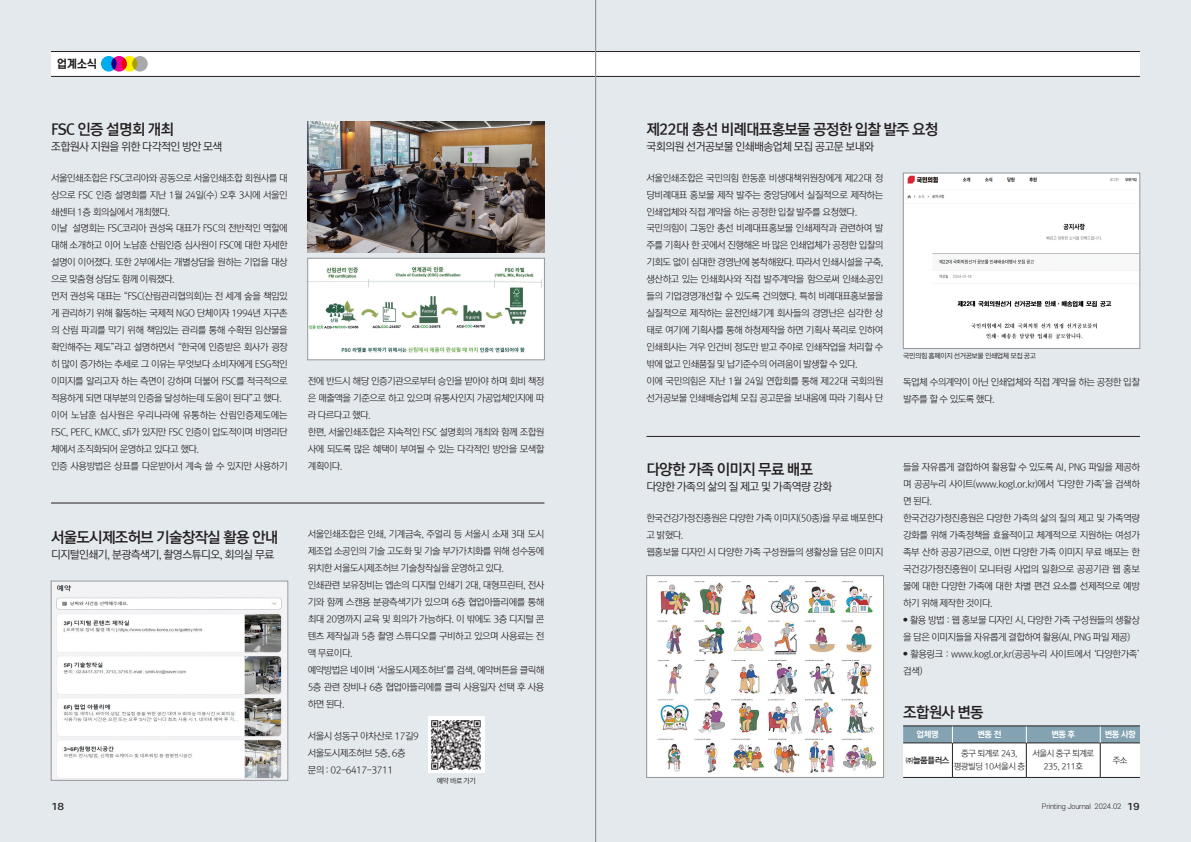
<style>
.page{position:relative;width:1191px;height:842px;background:#e4e9ed}
.page>*{position:absolute;margin:0;border:0;box-sizing:border-box;transform-origin:0 0}
.t1{font:15px "Rix M Go PB";letter-spacing:-.05em;color:#231f20}
.t2{font:11px "Rix M Go PR";letter-spacing:-.05em;color:#231f20}
.t3{font:700 11px "S Core Dream 6";color:#231f20}
.t4{font:9.5px/17px "Rix M Go PL";letter-spacing:-.05em;color:#231f20}
.t5{font:500 9px "S Core Dream 5";color:#231f20;scale:1.2 1}
.t6{font:8.5px/13px "Rix M Go PL";letter-spacing:-.05em;color:#231f20;text-align:center}
.t7{font:8.5px "Rix M Go PEB";letter-spacing:-.05em;color:#fff}
.t8{font:8.5px "Rix M Go PB";letter-spacing:-.05em;color:#231f20}
.t9{font:7px "Rix M Go PR";letter-spacing:-.05em;color:#231f20}
.t10{font:300 7px "S Core Dream 3";letter-spacing:-.02em;color:#231f20}
.s1{font-family:"S Core Dream 5";font-weight:500;font-size:9px}
</style>
<div class="page">
<div style="left:51px;top:51px;width:1089px;height:26px;background:#fff"></div>
<hr style="left:51px;top:51px;width:1089px;height:1px;background:#231f20">
<hr style="left:51px;top:76px;width:1089px;height:1px;background:#231f20">
<div style="left:132px;top:56px;width:16px;height:16px;background:#a8a9ad;border-radius:50%"></div>
<div style="left:101px;top:56px;width:16px;height:16px;background:#00aeef;border-radius:50%"></div>
<svg style="left:111px;top:56px;width:16px;height:16px"></svg>
<svg style="left:122px;top:56px;width:15px;height:16px"></svg>
<hr style="left:903px;top:777px;width:49px;height:1px;background:#231f20">
<hr style="left:952px;top:777px;width:74px;height:1px;background:#231f20">
<hr style="left:1026px;top:777px;width:74px;height:1px;background:#231f20">
<hr style="left:1100px;top:777px;width:40px;height:1px;background:#231f20">
<svg style="left:903px;top:726px;width:237px;height:51px;background:#d0dadf"></svg>
<hr style="left:903px;top:725px;width:49px;height:1px;background:#231f20">
<hr style="left:952px;top:725px;width:74px;height:1px;background:#231f20">
<hr style="left:1026px;top:725px;width:74px;height:1px;background:#231f20">
<hr style="left:1100px;top:725px;width:40px;height:1px;background:#231f20">
<hr style="left:51px;top:503px;width:493px;height:1px;background:#231f20">
<div style="left:428px;top:717px;width:56px;height:56px;background:#fff"></div>
<img style="left:431px;top:720px;width:50px;height:50px">
<img style="left:308px;top:122px;width:236px;height:131px">
<hr style="left:646px;top:436px;width:494px;height:1px;background:#231f20">
<img style="left:53px;top:583px;width:233px;height:195px">
<div style="left:51px;top:581px;width:237px;height:199px;border:1px solid #939598"></div>
<img style="left:309px;top:260px;width:233px;height:98px">
<div style="left:307px;top:258px;width:237px;height:102px;border:1px solid #939598"></div>
<img style="left:905px;top:176px;width:233px;height:171px">
<div style="left:903px;top:173px;width:237px;height:176px;border:1px solid #939598"></div>
<div style="left:646px;top:576px;width:237px;height:201px;background:#fff"></div>
<img style="left:657px;top:581px;width:220px;height:192px">
<div style="left:646px;top:575px;width:237px;height:202px;border:1px solid #939598"></div>
<hr style="left:595px;top:0;width:1px;height:842px;background:#939598">
<p class="t3" style="left:57px;top:56px;width:42px">업계소식</p>
<h1 class="t1" style="left:51px;top:121px;width:124px">FSC 인증 설명회 개최</h1>
<p class="t2" style="left:51px;top:141px;width:173px">조합원사 지원을 위한 다각적인 방안 모색</p>
<p class="t4" style="left:51px;top:169px;width:238px">서울인쇄조합은 FSC코리아와 공동으로 서울인쇄조합 회원사를 대 상으로 FSC 인증 설명회를 지난 1월 24일(수) 오후 3시에 서울인 쇄센터 1층 회의실에서 개최했다.<br>이날 설명회는 FSC코리아 권성옥 대표가 FSC의 전반적인 역할에 대해 소개하고 이어 노남훈 산림인증 심사원이 FSC에 대한 자세한 설명이 이어졌다. 또한 2부에서는 개별상담을 원하는 기업을 대상 으로 맞춤형 상담도 함께 이뤄졌다.<br>먼저 권성옥 대표는 “FSC(산림관리협의회)는 전 세계 숲을 책임있 게 관리하기 위해 활동하는 국제적 NGO 단체이자 1994년 지구촌 의 산림 파괴를 막기 위해 책임있는 관리를 통해 수확된 임산물을 확인해주는 제도”라고 설명하면서 “한국에 인증받은 회사가 굉장 히 많이 증가하는 추세로 그 이유는 무엇보다 소비자에게 ESG적인 이미지를 알리고자 하는 측면이 강하며 더불어 FSC를 적극적으로 적용하게 되면 대부분의 인증을 달성하는데 도움이 된다”고 했다. 이어 노남훈 심사원은 우리나라에 유통하는 산림인증제도에는<br>FSC, PEFC, KMCC, sfi가 있지만 FSC 인증이 압도적이며 비영리단 체에서 조직화되어 운영하고 있다고 했다.<br>인증 사용방법은 상표를 다운받아서 계속 쓸 수 있지만 사용하기</p>
<p class="t4" style="left:308px;top:373px;width:238px">전에 반드시 해당 인증기관으로부터 승인을 받아야 하며 회비 책정 은 매출액을 기준으로 하고 있으며 유통사인지 가공업체인지에 따 라 다르다고 했다.<br>한편, 서울인쇄조합은 지속적인 FSC 설명회의 개최와 함께 조합원 사에 되도록 많은 혜택이 부여될 수 있는 다각적인 방안을 모색할 계획이다.</p>
<h1 class="t1" style="left:51px;top:529px;width:229px">서울도시제조허브 기술창작실 활용 안내</h1>
<p class="t2" style="left:51px;top:549px;width:225px">디지털인쇄기, 분광측색기, 촬영스튜디오, 회의실 무료</p>
<p class="t4" style="left:308px;top:526px;width:238px">서울인쇄조합은 인쇄, 기계금속, 주얼리 등 서울시 소재 3대 도시 제조업 소공인의 기술 고도화 및 기술 부가가치화를 위해 성수동에 위치한 서울도시제조허브 기술창작실을 운영하고 있다.<br>인쇄관련 보유장비는 엡손의 디지털 인쇄기 2대, 대형프린터, 전사 기와 함께 스캔용 분광측색기가 있으며 6층 협업아뜰리에를 통해 최대 20명까지 교육 및 회의가 가능하다. 이 밖에도 3층 디지털 콘 텐츠 제작실과 5층 촬영 스튜디오를 구비하고 있으며 사용료는 전 액 무료이다.<br>예약방법은 네이버 ‘서울도시제조허브’를 검색, 예약버튼을 클릭해<br>5층 관련 장비나 6층 협업아뜰리에를 클릭 사용일자 선택 후 사용 하면 된다.</p>
<p class="t4" style="left:308px;top:728px;width:113px">서울시 성동구 아차산로 17길9 서울도시제조허브 5층, 6층 문의 : 02-6417-3711</p>
<p class="t9" style="left:437px;top:777px;width:41px">예약 바로 가기</p>
<h1 class="t1" style="left:646px;top:121px;width:293px">제22대 총선 비례대표홍보물 공정한 입찰 발주 요청</h1>
<p class="t2" style="left:646px;top:141px;width:229px">국회의원 선거공보물 인쇄배송업체 모집 공고문 보내와</p>
<p class="t4" style="left:646px;top:169px;width:238px">서울인쇄조합은 국민의힘 한동훈 비생대책위원장에게 제22대 정 당비례대표 홍보물 제작 발주는 중앙당에서 실질적으로 제작하는 인쇄업체와 직접 계약을 하는 공정한 입찰 발주를 요청했다. 국민의힘이 그동안 총선 비례대표홍보물 인쇄제작과 관련하여 발 주를 기획사 한 곳에서 진행해온 바 많은 인쇄업체가 공정한 입찰의 기회도 없이 심대한 경영난에 봉착해왔다. 따라서 인쇄시설을 구축, 생산하고 있는 인쇄회사와 직접 발주계약을 함으로써 인쇄소공인 들의 기업경영개선할 수 있도록 건의했다. 특히 비례대표홍보물을 실질적으로 제작하는 윤전인쇄기계 회사들의 경영난은 심각한 상 태로 여기에 기획사를 통해 하청제작을 하면 기획사 폭리로 인하여 인쇄회사는 겨우 인건비 정도만 받고 주야로 인쇄작업을 처리할 수 밖에 없고 인쇄품질 및 납기준수의 어려움이 발생할 수 있다.<br>이에 국민의힘은 지난 1월 24일 연합회를 통해 제22대 국회의원 선거공보물 인쇄배송업체 모집 공고문을 보내옴에 따라 기획사 단</p>
<p class="t9" style="left:903px;top:352px;width:134px">국민의힘 홈페이지 선거공보물 인쇄업체 모집 공고</p>
<p class="t4" style="left:903px;top:373px;width:238px">독업체 수의계약이 아닌 인쇄업체와 직접 계약을 하는 공정한 입찰 발주를 할 수 있도록 했다.</p>
<h1 class="t1" style="left:646px;top:461px;width:168px">다양한 가족 이미지 무료 배포</h1>
<p class="t2" style="left:646px;top:481px;width:187px">다양한 가족의 삶의 질 제고 및 가족역량 강화</p>
<p class="t4" style="left:646px;top:509px;width:238px">한국건강가정진흥원은 다양한 가족 이미지(50종)을 무료 배포한다 고 밝혔다.<br>웹홍보물 디자인 시 다양한 가족 구성원들의 생활상을 담은 이미지</p>
<p class="t4" style="left:903px;top:458px;width:238px">들을 자유롭게 결합하여 활용할 수 있도록 AI, PNG 파일을 제공하 며 공공누리 사이트(www.kogl.or.kr)에서 ‘다양한 가족’을 검색하 면 된다.<br>한국건강가정진흥원은 다양한 가족의 삶의 질의 제고 및 가족역량 강화를 위해 가족정책을 효율적이고 체계적으로 지원하는 여성가 족부 산하 공공기관으로, 이번 다양한 가족 이미지 무료 배포는 한 국건강가정진흥원이 모니터링 사업의 일환으로 공공기관 웹 홍보 물에 대한 다양한 가족에 대한 차별 편견 요소를 선제적으로 예방 하기 위해 제작한 것이다.</p>
<p class="t4" style="left:903px;top:611px;width:238px;text-indent:7px">활용 방법 : 웹 홍보물 디자인 시, 다양한 가족 구성원들의 생활상 을 담은 이미지들을 자유롭게 결합하여 활용(AI, PNG 파일 제공)</p>
<p class="t4" style="left:903px;top:645px;width:238px;text-indent:7px">활용링크 : www.kogl.or,kr(공공누리 사이트에서 ‘다양한가족’ 검색)</p>
<h1 class="t1" style="left:903px;top:704px;width:82px">조합원사 변동</h1>
<p class="t7" style="left:916px;top:730px;width:24px">업체명</p>
<p class="t7" style="left:977px;top:730px;width:25px">변동 전</p>
<p class="t7" style="left:1051px;top:730px;width:25px">변동 후</p>
<p class="t7" style="left:1104px;top:730px;width:33px">변동 사항</p>
<p class="t8" style="left:906px;top:756px;width:45px">㈜늘품플러스</p>
<p class="t6" style="left:953px;top:747px;width:73px">중구 퇴계로 243, 평광빌딩 10서울시 층</p>
<p class="t6" style="left:1032px;top:747px;width:63px">서울시 중구 퇴계로<br>235, 211호</p>
<p class="t6" style="left:1112px;top:754px;width:16px">주소</p>
<p class="t5" style="left:51px;top:800px;width:12px">18</p>
<p class="t10" style="left:1042px;top:802px;width:99px">Printing Journal 2024.02 <span class="s1">19</span></p>
</div>
